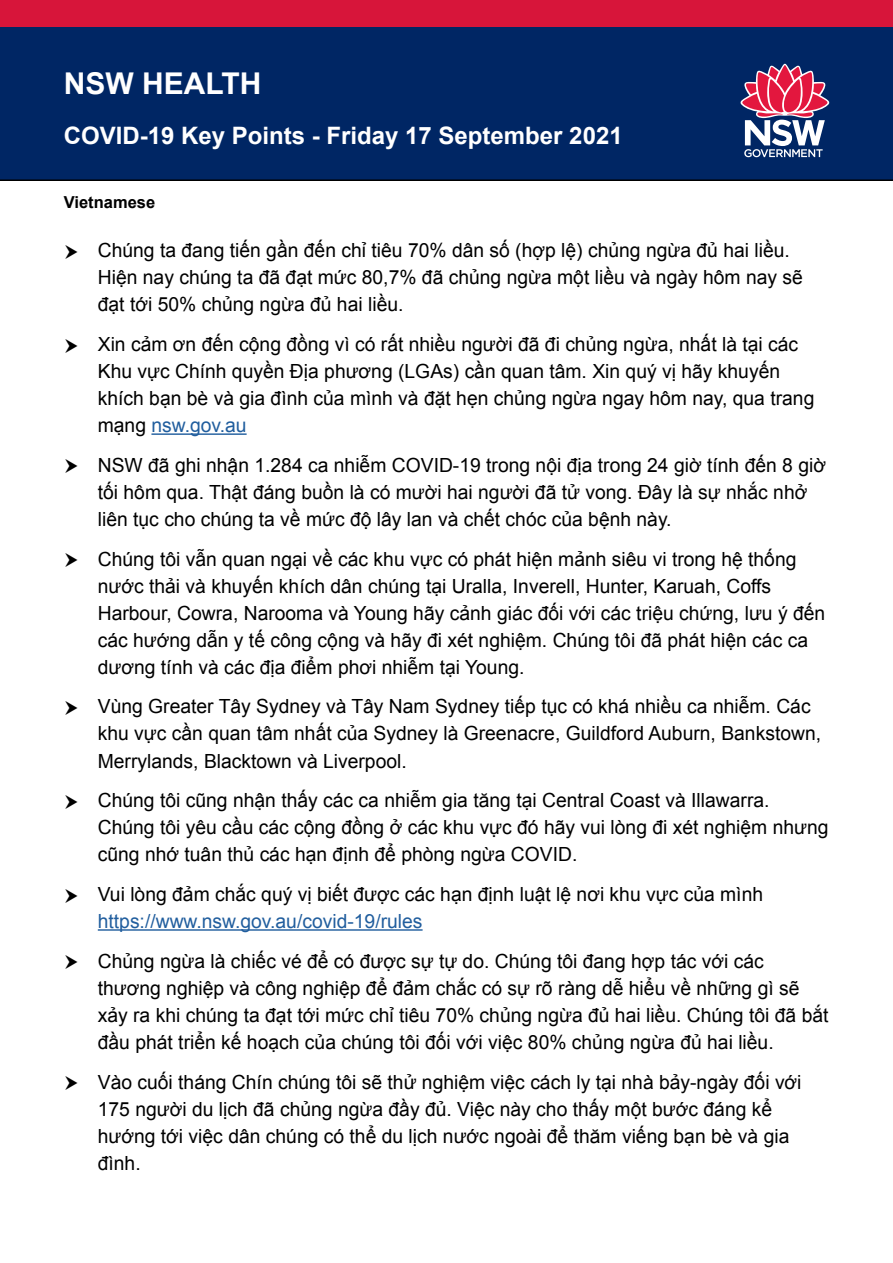
<style>
.page{position:relative;width:893px;height:1263px;background:#fff}
.page>*{position:absolute;margin:0;border:0;box-sizing:border-box;transform-origin:0 0}
.t1{font:700 30px "Arial";color:#fff}
.t2{font:700 24px "Arial";color:#fff}
.t3{font:19.5px/27px "Arial";color:#000}
.t4{font:19.5px "Arial";color:#215e9e}
.t5{font:700 16.5px "Arial";color:#000}
.s1{color:#215e9e}
</style>
<div class="page">
<img style="left:0;top:0;width:893px;height:180px">
<svg style="left:741px;top:64px;width:88px;height:93px"></svg>
<hr style="left:151px;top:433px;width:96px;height:2px;background:#215e9e">
<hr style="left:98px;top:929px;width:325px;height:2px;background:#215e9e">
<h1 class="t1" style="left:64px;top:64px;width:199px">NSW HEALTH</h1>
<p class="t2" style="left:64px;top:120px;width:560px">COVID-19 Key Points - Friday 17 September 2021</p>
<p class="t5" style="left:64px;top:191px;width:93px">Vietnamese</p>
<p class="t3" style="left:98px;top:237px;width:707px">Chúng ta đang tiến gần đến chỉ tiêu 70% dân số (hợp lệ) chủng ngừa đủ hai liều.<br>Hiện nay chúng ta đã đạt mức 80,7% đã chủng ngừa một liều và ngày hôm nay sẽ đạt tới 50% chủng ngừa đủ hai liều.</p>
<p class="t3" style="left:98px;top:331px;width:718px">Xin cảm ơn đến cộng đồng vì có rất nhiều người đã đi chủng ngừa, nhất là tại các Khu vực Chính quyền Địa phương (LGAs) cần quan tâm. Xin quý vị hãy khuyến khích bạn bè và gia đình của mình và đặt hẹn chủng ngừa ngay hôm nay, qua trang mạng <span class="s1">nsw.gov.au</span></p>
<p class="t3" style="left:98px;top:452px;width:730px">NSW đã ghi nhận 1.284 ca nhiễm COVID-19 trong nội địa trong 24 giờ tính đến 8 giờ tối hôm qua. Thật đáng buồn là có mười hai người đã tử vong. Đây là sự nhắc nhở liên tục cho chúng ta về mức độ lây lan và chết chóc của bệnh này.</p>
<p class="t3" style="left:98px;top:545px;width:729px">Chúng tôi vẫn quan ngại về các khu vực có phát hiện mảnh siêu vi trong hệ thống nước thải và khuyến khích dân chúng tại Uralla, Inverell, Hunter, Karuah, Coffs Harbour, Cowra, Narooma và Young hãy cảnh giác đối với các triệu chứng, lưu ý đến các hướng dẫn y tế công cộng và hãy đi xét nghiệm. Chúng tôi đã phát hiện các ca dương tính và các địa điểm phơi nhiễm tại Young.</p>
<p class="t3" style="left:98px;top:693px;width:725px">Vùng Greater Tây Sydney và Tây Nam Sydney tiếp tục có khá nhiều ca nhiễm. Các khu vực cần quan tâm nhất của Sydney là Greenacre, Guildford Auburn, Bankstown,<br>Merrylands, Blacktown và Liverpool.</p>
<p class="t3" style="left:98px;top:787px;width:732px">Chúng tôi cũng nhận thấy các ca nhiễm gia tăng tại Central Coast và Illawarra.<br>Chúng tôi yêu cầu các cộng đồng ở các khu vực đó hãy vui lòng đi xét nghiệm nhưng cũng nhớ tuân thủ các hạn định để phòng ngừa COVID.</p>
<p class="t3" style="left:98px;top:881px;width:667px">Vui lòng đảm chắc quý vị biết được các hạn định luật lệ nơi khu vực của mình</p>
<p class="t4" style="left:98px;top:908px;width:326px">https://www.nsw.gov.au/covid-19/rules</p>
<p class="t3" style="left:98px;top:948px;width:732px">Chủng ngừa là chiếc vé để có được sự tự do. Chúng tôi đang hợp tác với các thương nghiệp và công nghiệp để đảm chắc có sự rõ ràng dễ hiểu về những gì sẽ xảy ra khi chúng ta đạt tới mức chỉ tiêu 70% chủng ngừa đủ hai liều. Chúng tôi đã bắt đầu phát triển kế hoạch của chúng tôi đối với việc 80% chủng ngừa đủ hai liều.</p>
<p class="t3" style="left:98px;top:1068px;width:705px">Vào cuối tháng Chín chúng tôi sẽ thử nghiệm việc cách ly tại nhà bảy-ngày đối với 175 người du lịch đã chủng ngừa đầy đủ. Việc này cho thấy một bước đáng kể hướng tới việc dân chúng có thể du lịch nước ngoài để thăm viếng bạn bè và gia đình.</p>
</div>
